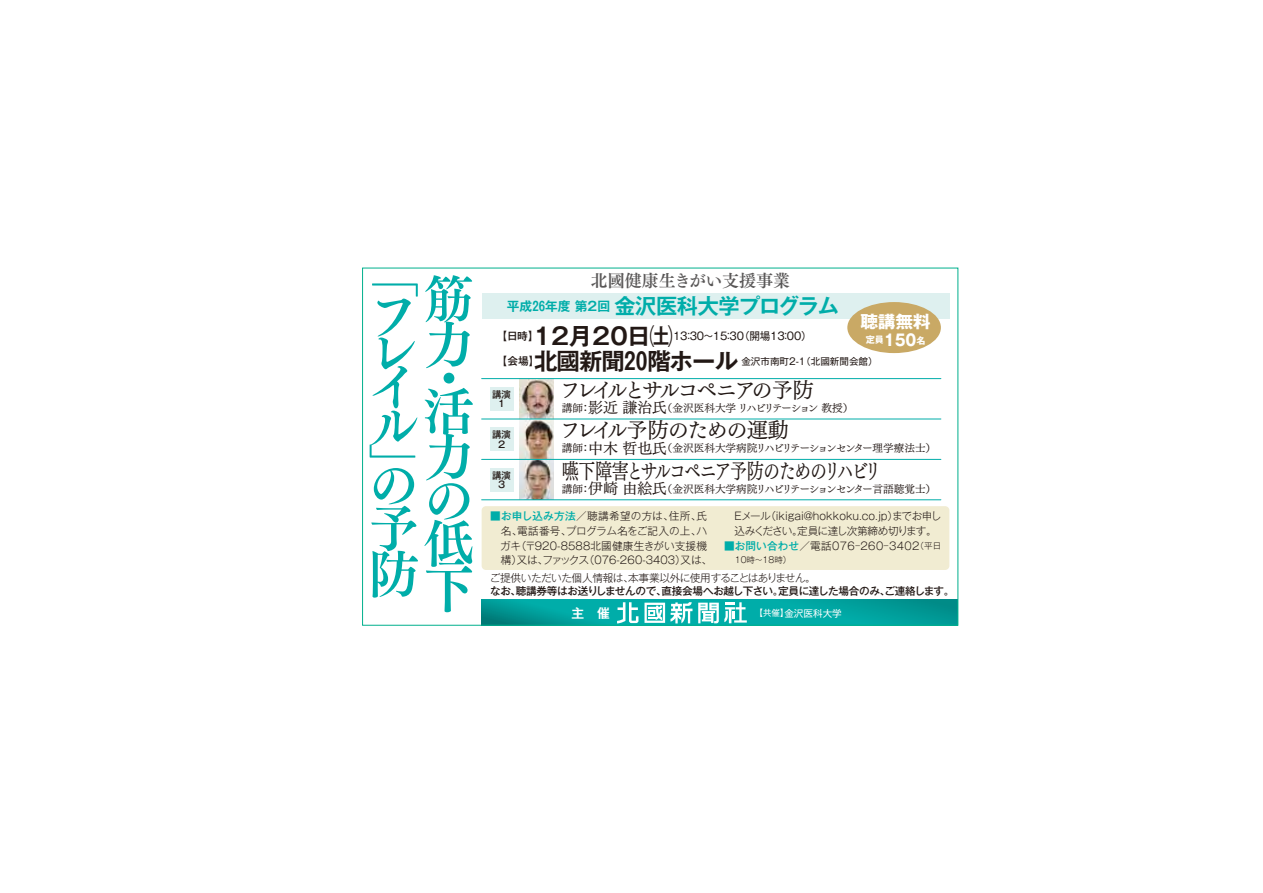
<style>
.page{position:relative;width:1263px;height:893px;background:#fff}
.page>*{position:absolute;margin:0;border:0;box-sizing:border-box;transform-origin:0 0}
.t1{font:51px/44.5px "Tsuku Min Pro B";color:#00ada9}
.t2{font:700 23.4px "Gothic MB101 Pro De";letter-spacing:-.04em;color:#221815}
.t3{font:21.3px "Tsuku Min Pro RB";letter-spacing:-.12em;color:#221815;scale:.8 1}
.t4{font:700 21.3px "Gothic MB101 Pro De";letter-spacing:-.025em;color:#00ada9}
.t5{font:21.3px "Tsuku Min Pro RB";letter-spacing:-.16em;color:#221815}
.t6{font:21.3px "Tsuku Min Pro RB";letter-spacing:-.06em;color:#221815}
.t7{font:16.95px "Tsuku Min Pro B";color:#595757}
.t8{font:700 16.95px "Gothic MB101 Pro";color:#fff;scale:1.05 1}
.t9{font:700 12.75px "Gothic MB101 Pro De";color:#fff}
.t10{font:300 10.65px/14.9px "Gothic MB101 Pro";letter-spacing:.005em;color:#221815}
.t11{font:10.65px "Tsuku Min Pro RB";letter-spacing:-.06em;color:#221815}
.t12{font:300 10.65px/14.9px "Gothic MB101 Pro";letter-spacing:-.065em;color:#221815}
.t13{font:500 10.65px "Gothic MB101 Pro";letter-spacing:-.035em;color:#221815}
.t14{font:300 10.65px "Gothic MB101 Pro";letter-spacing:-.04em;color:#221815}
.t15{font:10.65px "Gothic MB101 Pro";letter-spacing:-.325em;color:#221815}
.t16{font:10.65px "Tsuku Min Pro RB";letter-spacing:-.1em;color:#221815}
.t17{font:300 10.65px "Gothic MB101 Pro";letter-spacing:-.275em;color:#221815}
.t18{font:9.6px "Gothic MB101 Pro";color:#221815}
.t19{font:9.6px "Gothic MB101 Pro";color:#fff}
.t20{font:500 9.3px/9.3px "Gothic MB101 Pro";color:#221815;text-align:center}
.t21{font:700 9px "Gothic MB101 Pro";color:#fff}
.t22{font:300 8.55px "Gothic MB101 Pro";letter-spacing:-.22em;color:#221815}
.s1{font-weight:500}
.s2{font-family:"Gothic MB101 Pro De";font-weight:700;font-size:23.4px}
.s3{font-size:15.9px}
.s4{font-size:14.85px}
.s5{font-weight:500;color:#00ada9}
.s6{font-size:8.55px}
</style>
<div class="page">
<img style="left:520px;top:379px;width:34px;height:120px">
<div style="left:482px;top:506px;width:467px;height:64px;background:#f1ecd2;border-radius:4px"></div>
<div style="left:482px;top:294px;width:467px;height:25px;background:#def0ef"></div>
<div style="left:847px;top:302px;width:94px;height:51px;background:#c9a965;border-radius:50%"></div>
<svg style="left:482px;top:600px;width:474px;height:24px;background:#00a29e"></svg>
<svg style="left:617px;top:602px;width:21px;height:21px"></svg>
<svg style="left:644px;top:602px;width:48px;height:21px"></svg>
<svg style="left:698px;top:602px;width:49px;height:21px"></svg>
<div style="left:490px;top:387px;width:23px;height:23px;background:#def0ef"></div>
<div style="left:490px;top:427px;width:23px;height:24px;background:#def0ef"></div>
<div style="left:490px;top:468px;width:23px;height:23px;background:#def0ef"></div>
<hr style="left:482px;top:378px;width:459px;height:1px;background:#00ada9">
<hr style="left:482px;top:419px;width:459px;height:1px;background:#00ada9">
<hr style="left:482px;top:459px;width:459px;height:1px;background:#00ada9">
<hr style="left:482px;top:499px;width:459px;height:1px;background:#00ada9">
<h1 class="t1" style="left:423px;top:275px;width:50px;line-height:45.9px">筋力</h1>
<h1 class="t1" style="left:423px;top:354px;width:32px">・</h1>
<h1 class="t1" style="left:423px;top:388px;width:51px;text-align:justify">活力の低下</h1>
<h1 class="t1" style="left:368px;top:251px;width:51px;line-height:42.3px">「フ</h1>
<h1 class="t1" style="left:368px;top:328px;width:48px">レ</h1>
<h1 class="t1" style="left:368px;top:365px;width:51px;line-height:39.3px">イル</h1>
<h1 class="t1" style="left:368px;top:448px;width:50px;line-height:52.5px">」の予</h1>
<h1 class="t1" style="left:368px;top:551px;width:51px">防</h1>
<h3 class="t7" style="left:591px;top:267px;width:201px">北國健康生きがい支援事業</h3>
<h3 class="t4" style="left:507px;top:288px;width:334px"><sup>平成26年度</sup> <sup>第2回</sup> 金沢医科大学プログラム</h3>
<p class="t15" style="left:497px;top:327px;width:317px"><span class="s1">【日時】</span><span class="s2">１２月２０日㈯</span>１３：３０～１５：３０（開場１３：００）</p>
<h2 class="t2" style="left:497px;top:342px;width:243px"><sup>【会場】</sup>北國新聞20階ホール</h2>
<p class="t18" style="left:741px;top:353px;width:138px">金沢市南町2-1（北國新聞会館）</p>
<h3 class="t8" style="left:860px;top:307px;width:69px">聴講無料</h3>
<p class="t21" style="left:866px;top:332px;width:61px">定員<span class="s3">１５０</span>名</p>
<p class="t20" style="left:492px;top:389px;width:20px">講演<br>１</p>
<p class="t20" style="left:492px;top:429px;width:20px">講演<br>2</p>
<p class="t20" style="left:492px;top:469px;width:20px">講演<br>3</p>
<h3 class="t5" style="left:560px;top:370px;width:256px">フレイルとサルコペニアの予防</h3>
<p class="t16" style="left:562px;top:398px;width:293px">講師：<span class="s4">影近 謙治氏</span>（金沢医科大学 リハビリテーション 教授）</p>
<h3 class="t6" style="left:560px;top:411px;width:231px">フレイル予防のための運動</h3>
<p class="t11" style="left:562px;top:438px;width:376px">講師：<span class="s4">中木 哲也氏</span>（金沢医科大学病院リハビリテーションセンター理学療法士）</p>
<h3 class="t3" style="left:562px;top:451px;width:401px">嚥下障害とサルコペニア予防のためのリハビリ</h3>
<p class="t11" style="left:562px;top:479px;width:376px">講師：<span class="s4">伊崎 由絵氏</span>（金沢医科大学病院リハビリテーションセンター言語聴覚士）</p>
<p class="t10" style="left:500px;top:507px;width:213px;text-indent:-10px"><span class="s5">■お申し込み方法</span>／聴講希望の方は、住所、氏名、電話番号、プログラム名をご記入の上、ハガキ（〒920-8588北國健康生きがい支援機構）又は、ファックス（076-２６０-3403）又は、</p>
<p class="t12" style="left:735px;top:507px;width:208px">Eメール（ikigai@ｈｏｋｋｏｋｕ.co.jp）までお申し込みください。定員に達し次第締め切ります。</p>
<p class="t17" style="left:724px;top:537px;width:219px"><span class="s5">■お問い合わせ</span>／電話０７６-２６０-３４０２<span class="s6">（平日</span></p>
<p class="t22" style="left:733px;top:552px;width:59px">１０時～１８時）</p>
<p class="t14" style="left:490px;top:569px;width:327px">ご提供いただいた個人情報は、本事業以外に使用することはありません。</p>
<p class="t13" style="left:490px;top:582px;width:466px">なお、聴講券等はお送りしませんので、直接会場へお越し下さい。定員に達した場合のみ、ご連絡します。</p>
<p class="t9" style="left:572px;top:602px;width:40px">主　催</p>
<p class="t19" style="left:754px;top:605px;width:89px"><span class="s6">【共催】</span>金沢医科大学</p>
</div>
